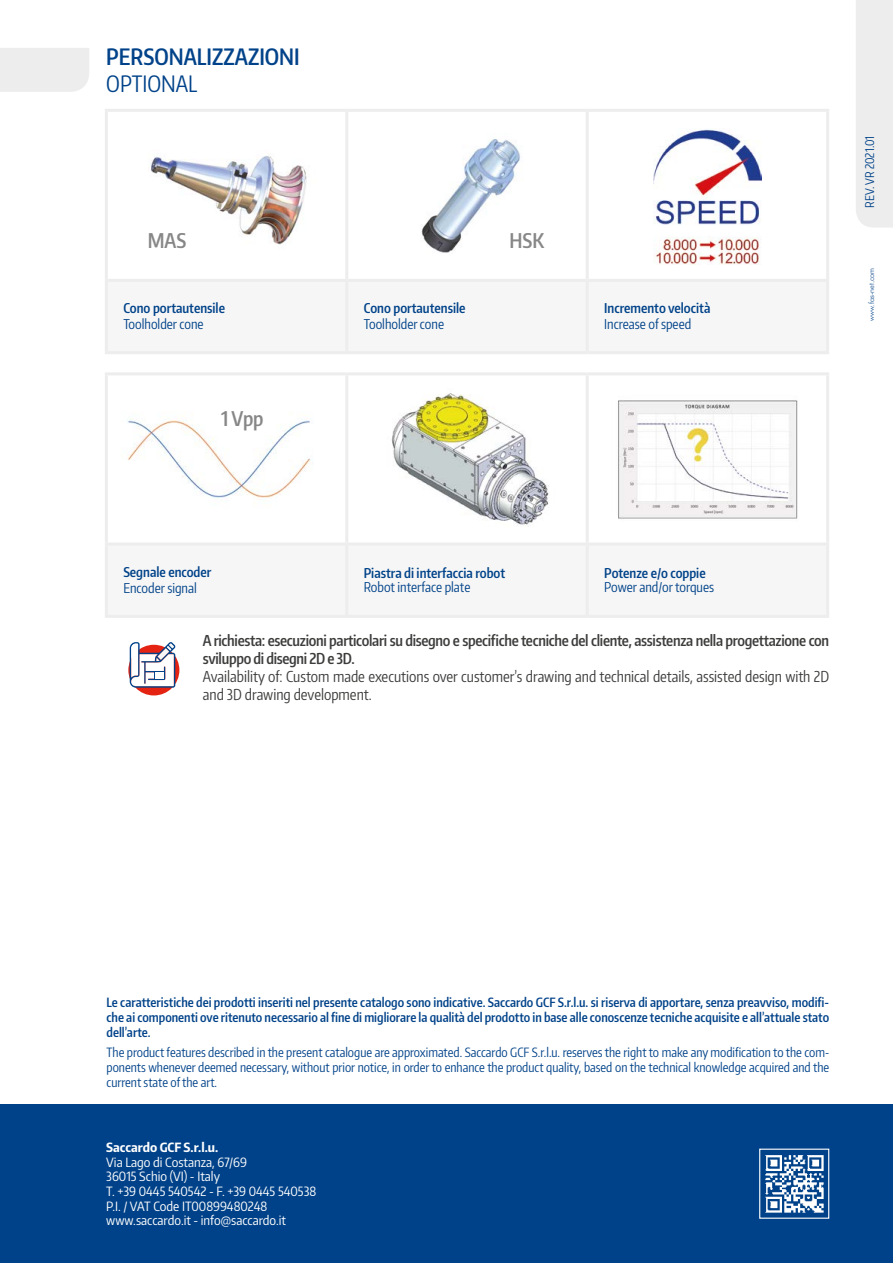
<style>
.page{position:relative;width:893px;height:1263px;background:#fff}
.page>*{position:absolute;margin:0;border:0;box-sizing:border-box;transform-origin:0 0}
.t1{font:600 22.5px "Encode Sans Compressed";color:#004289}
.t2{font:22.5px "Encode Sans Compressed";color:#004289}
.t3{font:600 20.25px "Encode Sans Compressed";color:#878787}
.t4{font:600 15px/18px "Encode Sans Compressed";letter-spacing:-.02em;color:#3c3c3b}
.t5{font:15px/18px "Encode Sans Compressed";color:#3c3c3b}
.t6{font:600 13.5px "Encode Sans Compressed";color:#004289}
.t7{font:13.5px "Encode Sans Compressed";color:#004289}
.t8{font:12.75px/15.3px "Encode Sans Compressed";color:#004289;text-align:justify}
.t9{font:600 12.75px/15.3px "Encode Sans Compressed";color:#004289;text-align:justify}
.t10{font:12.75px/14.5px "Encode Sans Condensed";color:#fff}
.t11{font:700 12.75px "Encode Sans Condensed";color:#fff}
.t12{font:12px "Encode Sans Compressed";color:#004289}
.t13{font:300 7.5px "Futura BT";color:#004289}
</style>
<div class="page">
<div style="left:856px;top:0;width:37px;height:228px;background:#ededed"></div>
<div style="left:0;top:1104px;width:893px;height:159px;background:#004289"></div>
<img style="left:765px;top:1148px;width:65px;height:71px">
<div style="left:759px;top:1148px;width:70px;height:71px;border:1px solid #fff"></div>
<div style="left:0;top:48px;width:89px;height:44px;background:#ededed"></div>
<svg style="left:108px;top:282px;width:718px;height:333px;fill:#f6f6f6"></svg>
<hr style="left:105px;top:109px;width:242px;height:3px;background:#ededed">
<hr style="left:105px;top:112px;width:3px;height:167px;background:#ededed">
<hr style="left:347px;top:109px;width:240px;height:3px;background:#ededed">
<hr style="left:587px;top:109px;width:242px;height:3px;background:#ededed">
<hr style="left:586px;top:112px;width:3px;height:167px;background:#ededed">
<hr style="left:826px;top:112px;width:3px;height:167px;background:#ededed">
<hr style="left:586px;top:282px;width:3px;height:69px;background:#ededed">
<hr style="left:105px;top:375px;width:3px;height:167px;background:#ededed">
<hr style="left:105px;top:545px;width:3px;height:70px;background:#ededed">
<hr style="left:345px;top:112px;width:3px;height:167px;background:#ededed">
<hr style="left:345px;top:282px;width:3px;height:69px;background:#ededed">
<hr style="left:345px;top:375px;width:3px;height:167px;background:#ededed">
<hr style="left:105px;top:542px;width:242px;height:3px;background:#ededed">
<hr style="left:347px;top:542px;width:240px;height:3px;background:#ededed">
<hr style="left:345px;top:545px;width:3px;height:70px;background:#ededed">
<hr style="left:105px;top:615px;width:242px;height:3px;background:#ededed">
<hr style="left:347px;top:615px;width:240px;height:3px;background:#ededed">
<hr style="left:105px;top:279px;width:242px;height:3px;background:#ededed">
<hr style="left:105px;top:282px;width:3px;height:69px;background:#ededed">
<hr style="left:347px;top:279px;width:240px;height:3px;background:#ededed">
<hr style="left:587px;top:279px;width:242px;height:3px;background:#ededed">
<hr style="left:826px;top:282px;width:3px;height:69px;background:#ededed">
<hr style="left:105px;top:351px;width:242px;height:3px;background:#ededed">
<hr style="left:347px;top:351px;width:240px;height:3px;background:#ededed">
<hr style="left:587px;top:351px;width:242px;height:3px;background:#ededed">
<hr style="left:105px;top:372px;width:242px;height:3px;background:#ededed">
<hr style="left:347px;top:372px;width:240px;height:3px;background:#ededed">
<hr style="left:587px;top:372px;width:242px;height:3px;background:#ededed">
<hr style="left:586px;top:375px;width:3px;height:167px;background:#ededed">
<hr style="left:826px;top:375px;width:3px;height:167px;background:#ededed">
<hr style="left:587px;top:542px;width:242px;height:3px;background:#ededed">
<hr style="left:586px;top:545px;width:3px;height:70px;background:#ededed">
<hr style="left:826px;top:545px;width:3px;height:70px;background:#ededed">
<hr style="left:587px;top:615px;width:242px;height:3px;background:#ededed">
<img style="left:421px;top:138px;width:99px;height:115px">
<img style="left:653px;top:129px;width:109px;height:136px">
<img style="left:109px;top:376px;width:235px;height:166px">
<img style="left:375px;top:383px;width:184px;height:146px">
<img style="left:600px;top:396px;width:215px;height:126px">
<img style="left:150px;top:156px;width:157px;height:89px">
<svg style="left:446px;top:208px;width:74px;height:45px"></svg>
<svg style="left:128px;top:645px;width:51px;height:50px"></svg>
<svg style="left:130px;top:642px;width:45px;height:46px"></svg>
<h1 class="t1" style="left:106px;top:42px;width:195px">PERSONALIZZAZIONI</h1>
<h1 class="t2" style="left:106px;top:69px;width:93px">OPTIONAL</h1>
<h2 class="t3" style="left:148px;top:227px;width:40px">MAS</h2>
<h2 class="t3" style="left:509px;top:227px;width:36px">HSK</h2>
<p class="t6" style="left:123px;top:299px;width:103px">Cono portautensile</p>
<p class="t7" style="left:123px;top:315px;width:82px">Toolholder cone</p>
<h2 class="t3" style="left:221px;top:405px;width:44px">1 Vpp</h2>
<p class="t6" style="left:364px;top:299px;width:103px">Cono portautensile</p>
<p class="t7" style="left:364px;top:315px;width:82px">Toolholder cone</p>
<p class="t6" style="left:604px;top:299px;width:108px">Incremento velocità</p>
<p class="t7" style="left:604px;top:315px;width:88px">Increase of speed</p>
<p class="t12" style="left:862px;top:208px;width:74px;rotate:-90deg">REV. VR 2021.01</p>
<p class="t13" style="left:867px;top:321px;width:54px;rotate:-90deg">www.fas-net.com</p>
<p class="t6" style="left:123px;top:563px;width:90px">Segnale encoder</p>
<p class="t7" style="left:123px;top:579px;width:75px">Encoder signal</p>
<p class="t6" style="left:364px;top:564px;width:143px">Piastra di interfaccia robot</p>
<p class="t7" style="left:364px;top:578px;width:108px">Robot interface plate</p>
<p class="t6" style="left:604px;top:564px;width:103px">Potenze e/o coppie</p>
<p class="t7" style="left:604px;top:578px;width:111px">Power and/or torques</p>
<p class="t4" style="left:203px;top:631px;width:628px">A richiesta: esecuzioni particolari su disegno e specifiche tecniche del cliente, assistenza nella progettazione con sviluppo di disegni 2D e 3D.</p>
<p class="t5" style="left:203px;top:667px;width:628px">Availability of: Custom made executions over customer’s drawing and technical details, assisted design with 2D and 3D drawing development.</p>
<p class="t9" style="left:107px;top:994px;width:724px">Le caratteristiche dei prodotti inseriti nel presente catalogo sono indicative. Saccardo GCF S.r.l.u. si riserva di apportare, senza preavviso, modifi&shy;che ai componenti ove ritenuto necessario al fine di migliorare la qualità del prodotto in base alle conoscenze tecniche acquisite e all’attuale stato dell’arte.</p>
<p class="t8" style="left:107px;top:1044px;width:724px">The product features described in the present catalogue are approximated. Saccardo GCF S.r.l.u. reserves the right to make any modification to the com&shy;ponents whenever deemed necessary, without prior notice, in order to enhance the product quality, based on the technical knowledge acquired and the current state of the art.</p>
<p class="t11" style="left:106px;top:1139px;width:113px">Saccardo GCF S.r.l.u.</p>
<p class="t10" style="left:106px;top:1154px;width:211px">Via Lago di Costanza, 67/69<br>36015 Schio (VI) - Italy<br>T. +39 0445 540542 - F. +39 0445 540538<br>P.I. / VAT Code IT00899480248 www.saccardo.it - info@saccardo.it</p>
</div>
